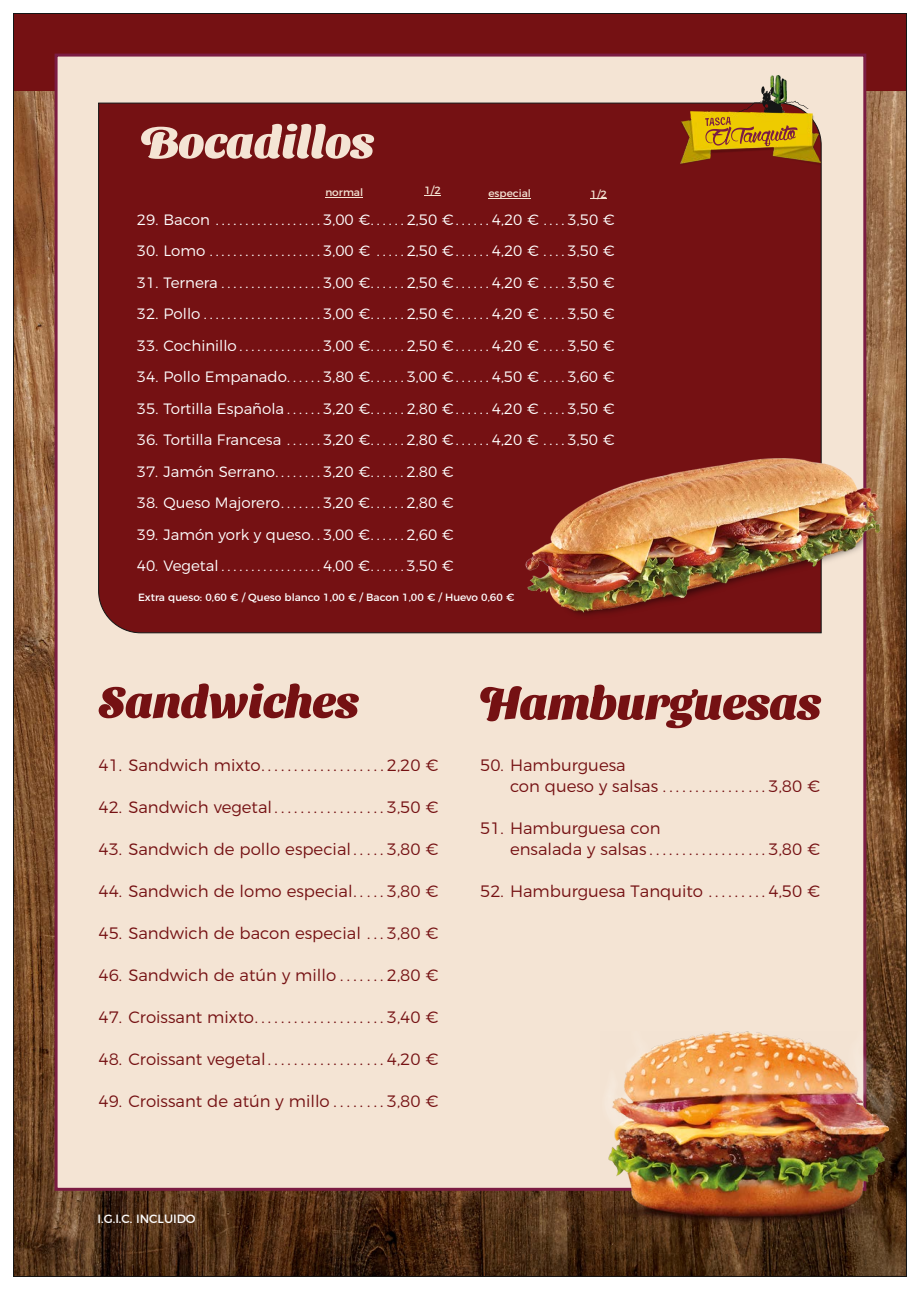
<style>
.page{position:relative;width:920px;height:1290px;background:#fff}
.page>*{position:absolute;margin:0;border:0;box-sizing:border-box;transform-origin:0 0}
.t1{font:300 16.5px/21px "Montserrat";color:#751113}
.t2{font:300 15px "Montserrat";color:#fff}
.t3{font:12px "Montserrat";color:#fff}
.t4{font:10.5px "Montserrat";color:#fff}
.t5{font:10.5px "Montserrat";color:#f4e4d4}
</style>
<div class="page">
<img style="left:15px;top:91px;width:890px;height:1184px">
<div style="left:14px;top:13px;width:892px;height:78px;background:#751113"></div>
<div style="left:55px;top:54px;width:811px;height:1137px;background:#f4e4d4;border:3px solid #7b1c43"></div>
<div style="left:98px;top:102px;width:724px;height:532px;background:#751113"></div>
<svg style="left:141px;top:124px;width:233px;height:35px"></svg>
<svg style="left:99px;top:683px;width:260px;height:35px"></svg>
<svg style="left:480px;top:685px;width:341px;height:43px"></svg>
<hr style="left:325px;top:197px;width:38px;height:1px;background:#f4e4d4">
<svg style="left:424px;top:195px;width:17px;height:1px"></svg>
<hr style="left:495px;top:198px;width:36px;height:1px;background:#f4e4d4">
<svg style="left:591px;top:199px;width:16px;height:1px"></svg>
<img style="left:601px;top:1032px;width:304px;height:194px">
<img style="left:509px;top:404px;width:396px;height:265px">
<img style="left:771px;top:76px;width:16px;height:10px">
<img style="left:681px;top:112px;width:140px;height:54px">
<svg style="left:705px;top:86px;width:103px;height:60px"></svg>
<p class="t5" style="left:325px;top:186px;width:39px">normal</p>
<p class="t5" style="left:424px;top:184px;width:18px">1/2</p>
<p class="t5" style="left:488px;top:187px;width:44px">especial</p>
<p class="t5" style="left:591px;top:188px;width:18px">1/2</p>
<p class="t2" style="left:137px;top:210px;width:479px">29. Bacon ..................3,00 €......2,50 €......4,20 € ....3,50 €</p>
<p class="t2" style="left:137px;top:242px;width:479px">30. Lomo...................3,00 € .....2,50 €......4,20 € ....3,50 €</p>
<p class="t2" style="left:137px;top:273px;width:479px">31. Ternera.................3,00 €......2,50 €......4,20 € ....3,50 €</p>
<p class="t2" style="left:137px;top:305px;width:479px">32. Pollo....................3,00 €......2,50 €......4,20 € ....3,50 €</p>
<p class="t2" style="left:137px;top:336px;width:479px">33. Cochinillo..............3,00 €......2,50 €......4,20 € ....3,50 €</p>
<p class="t2" style="left:137px;top:368px;width:479px">34. Pollo Empanado. . . . . . 3,80 €. . . . . . 3,00 €. . . . . . 4,50 € . . . . 3,60 €</p>
<p class="t2" style="left:137px;top:399px;width:479px">35. Tortilla Española . . . . . . 3,20 €. . . . . . 2,80 €. . . . . . 4,20 € . . . . 3,50 €</p>
<p class="t2" style="left:137px;top:431px;width:479px">36. Tortilla Francesa . . . . . . 3,20 €. . . . . . 2,80 €. . . . . . 4,20 € . . . . 3,50 €</p>
<p class="t2" style="left:137px;top:462px;width:318px">37. Jamón Serrano. . . . . . . . 3,20 €. . . . . . 2.80 €</p>
<p class="t2" style="left:137px;top:494px;width:318px">38. Queso Majorero. . . . . . . 3,20 €. . . . . . 2,80 €</p>
<p class="t2" style="left:137px;top:525px;width:318px">39. Jamón york y queso. . 3,00 €. . . . . . 2,60 €</p>
<p class="t2" style="left:137px;top:557px;width:318px">40. Vegetal.................4,00 €......3,50 €</p>
<p class="t4" style="left:138px;top:591px;width:378px">Extra queso: 0,60 € / Queso blanco 1,00 € / Bacon 1,00 € / Huevo 0,60 €</p>
<p class="t1" style="left:99px;top:754px;width:342px">41. Sandwich mixto...................2,20 €</p>
<p class="t1" style="left:99px;top:796px;width:342px">42. Sandwich vegetal. . . . . . . . . . . . . . . . . 3,50 €</p>
<p class="t1" style="left:99px;top:838px;width:342px">43. Sandwich de pollo especial. . . . . 3,80 €</p>
<p class="t1" style="left:99px;top:880px;width:342px">44. Sandwich de lomo especial. . . . . 3,80 €</p>
<p class="t1" style="left:99px;top:922px;width:342px">45. Sandwich de bacon especial . . . 3,80 €</p>
<p class="t1" style="left:99px;top:964px;width:342px">46. Sandwich de atún y millo . . . . . . . 2,80 €</p>
<p class="t1" style="left:99px;top:1006px;width:342px">47. Croissant mixto....................3,40 €</p>
<p class="t1" style="left:99px;top:1048px;width:342px">48. Croissant vegetal. . . . . . . . . . . . . . . . . . 4,20 €</p>
<p class="t1" style="left:99px;top:1090px;width:342px">49. Croissant de atún y millo . . . . . . . . 3,80 €</p>
<p class="t3" style="left:97px;top:1211px;width:100px">I.G.I.C. INCLUIDO</p>
<p class="t1" style="left:510px;top:754px;width:312px;text-indent:-30px">50. Hamburguesa<br>con queso y salsas................3,80 €</p>
<p class="t1" style="left:510px;top:817px;width:312px;text-indent:-30px">51. Hamburguesa con<br>ensalada y salsas..................3,80 €</p>
<p class="t1" style="left:480px;top:880px;width:342px">52. Hamburguesa Tanquito . . . . . . . . . 4,50 €</p>
</div>
